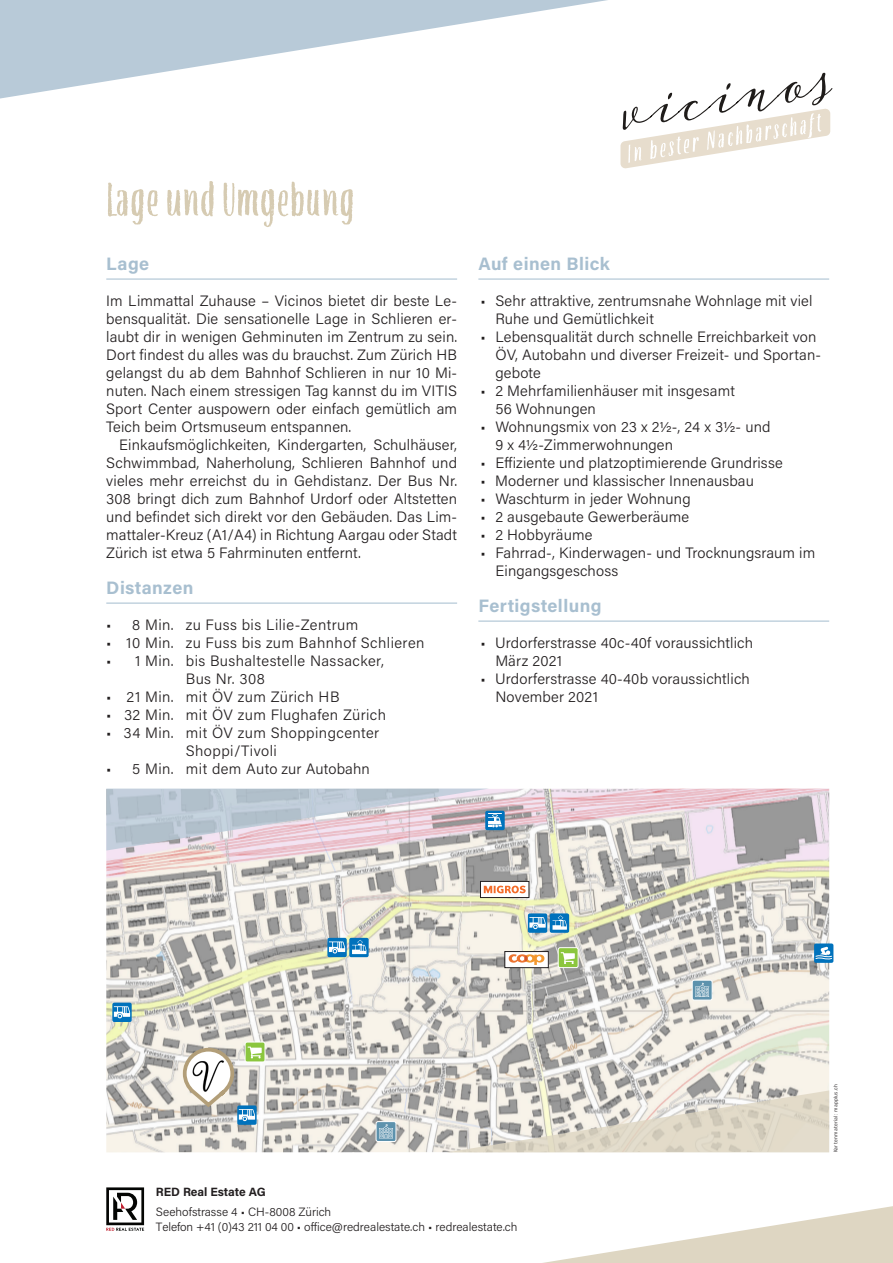
<style>
.page{position:relative;width:893px;height:1263px;background:#fff}
.page>*{position:absolute;margin:0;border:0;box-sizing:border-box;transform-origin:0 0}
.Titel{font:condensed 52.5px "ATS Cond";letter-spacing:.02em;color:#d6cbb2}
.Zwischentitel{font:700 18px "Acumin Pro";letter-spacing:.025em;color:#a8bfd0}
.Lauftext_o__Ez{font:300 15px/18px "Acumin Pro";letter-spacing:.01em;color:#231f20}
.Lauftext_mit_Ez{font:300 15px/18px "Acumin Pro";letter-spacing:.01em;color:#231f20;text-align:justify}
.Lauftext_o__Ez-2{font:300 15px/18px "Acumin Pro";letter-spacing:.03em;color:#231f20}
.t1{font:300 12px/14.4px "Acumin Pro";color:#231f20}
.t2{font:700 12px "Acumin Pro";letter-spacing:-.005em;color:#231f20}
.t3{font:5.4px "Uniform Rounded Condensed";letter-spacing:.06em;color:#231f20}
</style>
<div class="page">
<svg style="left:0;top:0;width:608px;height:99px"></svg>
<svg style="left:543px;top:1206px;width:350px;height:57px"></svg>
<hr style="left:106px;top:279px;width:351px;height:1px;background:#a8bfd0">
<hr style="left:106px;top:603px;width:351px;height:1px;background:#a8bfd0">
<hr style="left:478px;top:279px;width:351px;height:1px;background:#a8bfd0">
<hr style="left:478px;top:621px;width:351px;height:1px;background:#a8bfd0">
<img style="left:106px;top:788px;width:723px;height:364px">
<svg style="left:446px;top:1090px;width:383px;height:62px;background:#d8d3c8"></svg>
<svg style="left:376px;top:1121px;width:20px;height:21px"></svg>
<svg style="left:692px;top:980px;width:20px;height:20px"></svg>
<svg style="left:106px;top:1187px;width:38px;height:44px"></svg>
<svg style="left:620px;top:73px;width:212px;height:95px"></svg>
<svg style="left:528px;top:913px;width:41px;height:20px"></svg>
<svg style="left:558px;top:947px;width:20px;height:21px"></svg>
<svg style="left:482px;top:883px;width:45px;height:13px"></svg>
<svg style="left:484px;top:886px;width:42px;height:7px"></svg>
<div style="left:480px;top:881px;width:49px;height:17px;border:1px solid #231f20"></div>
<div style="left:505px;top:951px;width:43px;height:17px;background:#fff"></div>
<svg style="left:509px;top:954px;width:35px;height:11px"></svg>
<div style="left:505px;top:951px;width:43px;height:17px;border:1px solid #231f20"></div>
<svg style="left:181px;top:1042px;width:84px;height:83px"></svg>
<svg style="left:112px;top:1003px;width:20px;height:19px"></svg>
<svg style="left:327px;top:938px;width:42px;height:19px"></svg>
<svg style="left:106px;top:788px;width:399px;height:62px;background:#cac8d2"></svg>
<svg style="left:814px;top:943px;width:19px;height:20px"></svg>
<p class="Titel" style="left:106px;top:170px;width:250px">Lage und Umgebung</p>
<p class="Zwischentitel" style="left:106px;top:251px;width:44px">Lage</p>
<p class="Lauftext_o__Ez" style="left:106px;top:291px;width:352px;text-align:justify">Im Limmattal Zuhause – Vicinos bietet dir beste Le&shy;bensqualität. Die sensationelle Lage in Schlieren er&shy;laubt dir in wenigen Gehminuten im Zentrum zu sein.<br>Dort findest du alles was du brauchst. Zum Zürich HB gelangst du ab dem Bahnhof Schlieren in nur 10 Mi&shy;nuten. Nach einem stressigen Tag kannst du im VITIS Sport Center auspowern oder einfach gemütlich am Teich beim Ortsmuseum entspannen.</p>
<p class="Lauftext_mit_Ez" style="left:106px;top:435px;width:352px;text-indent:13px">Einkaufsmöglichkeiten, Kindergarten, Schulhäuser, Schwimmbad, Naherholung, Schlieren Bahnhof und vieles mehr erreichst du in Gehdistanz. Der Bus Nr.<br>308 bringt dich zum Bahnhof Urdorf oder Altstetten und befindet sich direkt vor den Gebäuden. Das Lim&shy;mattaler-Kreuz (A1/A4) in Richtung Aargau oder Stadt Zürich ist etwa 5 Fahrminuten entfernt.</p>
<p class="Zwischentitel" style="left:106px;top:575px;width:89px">Distanzen</p>
<p class="Lauftext_o__Ez-2" style="left:106px;top:615px;width:253px">• 8 Min. zu Fuss bis Lilie-Zentrum</p>
<p class="Lauftext_o__Ez-2" style="left:106px;top:633px;width:320px">• 10 Min. zu Fuss bis zum Bahnhof Schlieren</p>
<p class="Lauftext_o__Ez" style="left:186px;top:651px;width:199px;text-indent:-79px">• 1 Min. bis Bushaltestelle Nassacker,<br>Bus Nr. 308</p>
<p class="Lauftext_o__Ez-2" style="left:106px;top:687px;width:235px">• 21 Min. mit ÖV zum Zürich HB</p>
<p class="Lauftext_o__Ez-2" style="left:106px;top:705px;width:281px">• 32 Min. mit ÖV zum Flughafen Zürich</p>
<p class="Lauftext_o__Ez-2" style="left:186px;top:723px;width:195px;text-indent:-79px">• 34 Min. mit ÖV zum Shoppingcenter<br>Shoppi/Tivoli</p>
<p class="Lauftext_o__Ez" style="left:106px;top:759px;width:265px">• 5 Min. mit dem Auto zur Autobahn</p>
<p class="Zwischentitel" style="left:478px;top:251px;width:133px">Auf einen Blick</p>
<p class="Lauftext_o__Ez" style="left:495px;top:291px;width:319px;text-indent:-15px">• Sehr attraktive, zentrumsnahe Wohnlage mit viel<br>Ruhe und Gemütlichkeit</p>
<p class="Lauftext_o__Ez" style="left:495px;top:327px;width:327px;text-indent:-15px">• Lebensqualität durch schnelle Erreichbarkeit von<br>ÖV, Autobahn und diverser Freizeit- und Sportan&shy;gebote</p>
<p class="Lauftext_o__Ez" style="left:495px;top:381px;width:241px;text-indent:-15px">• 2 Mehrfamilienhäuser mit insgesamt<br>56 Wohnungen</p>
<p class="Lauftext_o__Ez" style="left:495px;top:417px;width:277px;text-indent:-15px">• Wohnungsmix von 23 x 2½-, 24 x 3½- und<br>9 x 4½-Zimmerwohnungen</p>
<p class="Lauftext_o__Ez" style="left:480px;top:453px;width:304px">• Effiziente und platzoptimierende Grundrisse</p>
<p class="Lauftext_o__Ez" style="left:480px;top:471px;width:275px">• Moderner und klassischer Innenausbau</p>
<p class="Lauftext_o__Ez" style="left:480px;top:489px;width:212px">• Waschturm in jeder Wohnung</p>
<p class="Lauftext_o__Ez" style="left:480px;top:507px;width:210px">• 2 ausgebaute Gewerberäume</p>
<p class="Lauftext_o__Ez" style="left:480px;top:525px;width:113px">• 2 Hobbyräume</p>
<p class="Lauftext_o__Ez" style="left:495px;top:543px;width:321px;text-indent:-15px">• Fahrrad-, Kinderwagen- und Trocknungsraum im<br>Eingangsgeschoss</p>
<p class="Zwischentitel" style="left:478px;top:593px;width:125px">Fertigstellung</p>
<p class="Lauftext_o__Ez" style="left:495px;top:633px;width:259px;text-indent:-15px">• Urdorferstrasse 40c-40f voraussichtlich<br>März 2021</p>
<p class="Lauftext_o__Ez" style="left:495px;top:669px;width:256px;text-indent:-15px">• Urdorferstrasse 40-40b voraussichtlich<br>November 2021</p>
<p class="t2" style="left:156px;top:1183px;width:111px">RED Real Estate AG</p>
<p class="t1" style="left:156px;top:1204px;width:363px">Seehofstrasse 4 • CH-8008 Zürich<br>Telefon +41 (0)43 211 04 00 • office@redrealestate.ch • redrealestate.ch</p>
<p class="t3" style="left:832px;top:1152px;width:70px;rotate:-90deg">Kartenmaterial: mapplus.ch</p>
</div>
